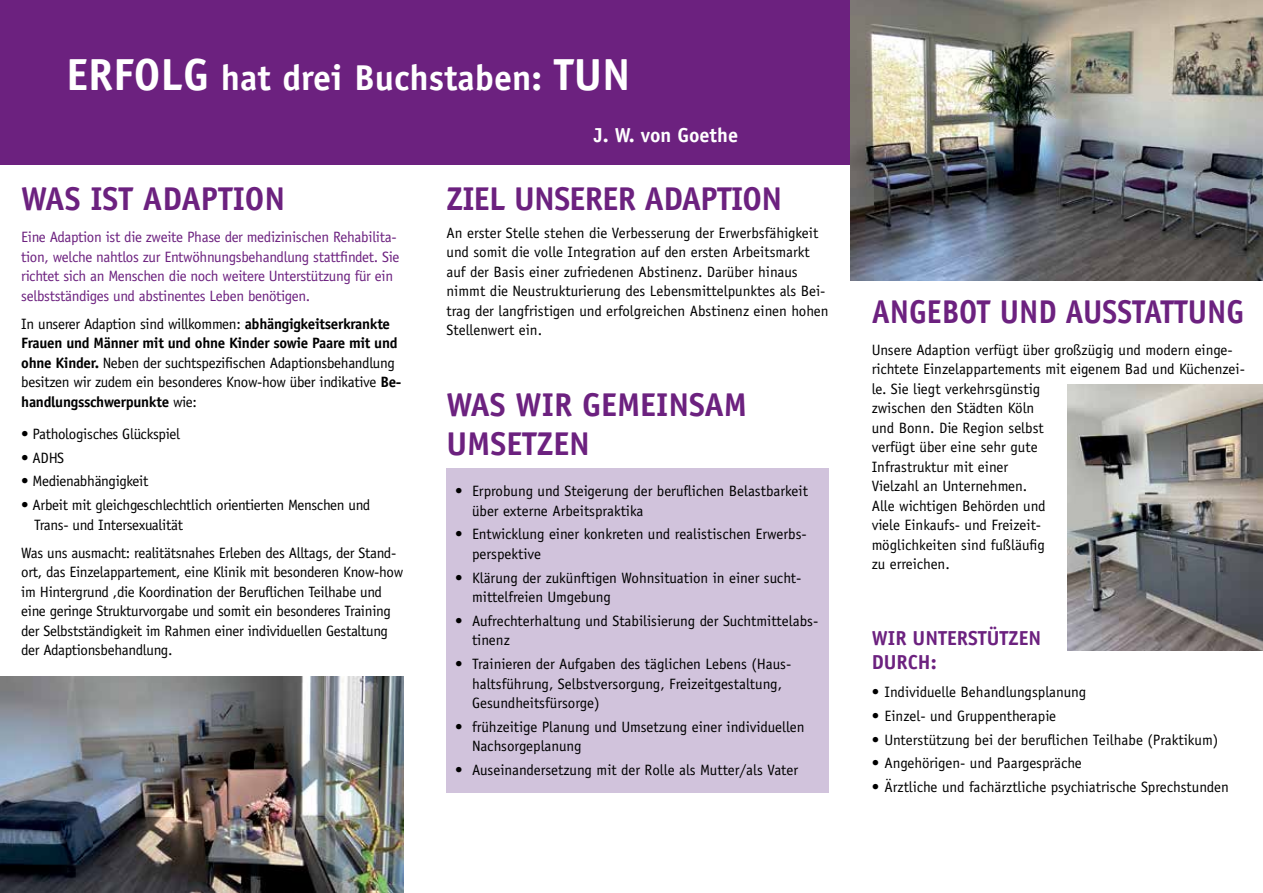
<style>
.page{position:relative;width:1263px;height:893px;background:#fff}
.page>*{position:absolute;margin:0;border:0;box-sizing:border-box;transform-origin:0 0}
.t1{font:700 45px "Officina Sans Std";color:#fff}
.t2{font:700 36px "Officina Sans Std";color:#fff}
.t3{font:700 33px/39px "Officina Sans Std";color:#6c217f}
.t4{font:700 33px "Officina Sans Std";color:#6c217f;scale:.93 1}
.t5{font:700 33px "Officina Sans Std";letter-spacing:-.02em;color:#6c217f}
.t6{font:700 20.25px/24px "Officina Sans Std";color:#6c217f}
.t7{font:700 20.25px "Officina Sans Std";color:#fff}
.t8{font:15px/19.5px "Officina Sans Std";color:#000}
.t9{font:15px/19.5px "Officina Sans Std";letter-spacing:-.02em;color:#000}
.t10{font:15px/19.5px "Officina Sans Std";letter-spacing:-.02em;color:#6c217f}
.s1{font-size:45px}
.s2{font-weight:700}
</style>
<div class="page">
<div style="left:0;top:0;width:1263px;height:165px;background:#6c217f"></div>
<div style="left:446px;top:469px;width:383px;height:324px;background:#d1c3dc"></div>
<img style="left:1067px;top:384px;width:196px;height:267px">
<img style="left:0;top:676px;width:404px;height:217px">
<img style="left:850px;top:0;width:413px;height:281px">
<h1 class="t1" style="left:66px;top:47px;width:92px">ERFOLG</h1>
<h2 class="t2" style="left:221px;top:55px;width:359px">hat drei Buchstaben: <span class="s1">TUN</span></h2>
<h3 class="t7" style="left:594px;top:123px;width:146px">J. W. von Goethe</h3>
<h3 class="t3" style="left:21px;top:179px;width:266px">was ist adaption</h3>
<p class="t10" style="left:21px;top:227px;width:379px">Eine Adaption ist die zweite Phase der medizinischen Rehabilita&shy;tion, welche nahtlos zur Entwöhnungsbehandlung stattfindet. Sie richtet sich an Menschen die noch weitere Unterstützung für ein selbstständiges und abstinentes Leben benötigen.</p>
<p class="t9" style="left:21px;top:314px;width:382px">In unserer Adaption sind willkommen: <span class="s2">abhängigkeitserkrankte Frauen und Männer mit und ohne Kinder sowie Paare mit und ohne Kinder.</span> Neben der suchtspezifischen Adaptionsbehandlung besitzen wir zudem ein besonderes Know-how über indikative <span class="s2">Be&shy;handlungsschwerpunkte</span> wie:</p>
<p class="t9" style="left:21px;top:424px;width:160px">• Pathologisches Glückspiel</p>
<p class="t8" style="left:21px;top:448px;width:44px">• ADHS</p>
<p class="t9" style="left:21px;top:472px;width:129px">• Medienabhängigkeit</p>
<p class="t9" style="left:34px;top:495px;width:338px;text-indent:-13px">• Arbeit mit gleichgeschlechtlich orientierten Menschen und<br>Trans- und Intersexualität</p>
<p class="t9" style="left:21px;top:543px;width:383px">Was uns ausmacht: realitätsnahes Erleben des Alltags, der Stand&shy;ort, das Einzelappartement, eine Klinik mit besonderen Know-how im Hintergrund ,die Koordination der Beruflichen Teilhabe und eine geringe Strukturvorgabe und somit ein besonderes Training der Selbstständigkeit im Rahmen einer individuellen Gestaltung der Adaptionsbehandlung.</p>
<h3 class="t5" style="left:446px;top:178px;width:337px">Ziel unserer adaption</h3>
<p class="t8" style="left:446px;top:223px;width:384px">An erster Stelle stehen die Verbesserung der Erwerbsfähigkeit und somit die volle Integration auf den ersten Arbeitsmarkt auf der Basis einer zufriedenen Abstinenz. Darüber hinaus nimmt die Neustrukturierung des Lebensmittelpunktes als Bei&shy;trag der langfristigen und erfolgreichen Abstinenz einen hohen Stellenwert ein.</p>
<h3 class="t3" style="left:446px;top:385px;width:279px">was wir gemeinsam umsetzen</h3>
<p class="t8" style="left:472px;top:481px;width:337px;text-indent:-17px">• Erprobung und Steigerung der beruflichen Belastbarkeit über externe Arbeitspraktika</p>
<p class="t8" style="left:472px;top:525px;width:336px;text-indent:-17px">• Entwicklung einer konkreten und realistischen Erwerbs&shy;perspektive</p>
<p class="t8" style="left:472px;top:568px;width:331px;text-indent:-17px">• Klärung der zukünftigen Wohnsituation in einer sucht&shy;mittelfreien Umgebung</p>
<p class="t8" style="left:472px;top:611px;width:348px;text-indent:-17px">• Aufrechterhaltung und Stabilisierung der Suchtmittelabs&shy;tinenz</p>
<p class="t8" style="left:472px;top:654px;width:321px;text-indent:-17px">• Trainieren der Aufgaben des täglichen Lebens (Haus&shy;haltsführung, Selbstversorgung, Freizeitgestaltung,<br>Gesundheitsfürsorge)</p>
<p class="t8" style="left:472px;top:717px;width:334px;text-indent:-17px">• frühzeitige Planung und Umsetzung einer individuellen<br>Nachsorgeplanung</p>
<p class="t8" style="left:455px;top:760px;width:345px">• Auseinandersetzung mit der Rolle als Mutter/als Vater</p>
<h3 class="t4" style="left:872px;top:291px;width:402px">Angebot und Ausstattung</h3>
<p class="t8" style="left:872px;top:340px;width:375px">Unsere Adaption verfügt über großzügig und modern einge&shy;richtete Einzelappartements mit eigenem Bad und Küchenzei&shy;le. Sie liegt verkehrsgünstig<br>zwischen den Städten Köln<br>und Bonn. Die Region selbst<br>verfügt über eine sehr gute<br>Infrastruktur mit einer<br>Vielzahl an Unternehmen.<br>Alle wichtigen Behörden und<br>viele Einkaufs- und Freizeit-<br>möglichkeiten sind fußläufig<br>zu erreichen.</p>
<h3 class="t6" style="left:872px;top:626px;width:171px">Wir unterstützen durch:</h3>
<p class="t8" style="left:872px;top:682px;width:216px">• Individuelle Behandlungsplanung</p>
<p class="t8" style="left:872px;top:706px;width:186px">• Einzel- und Gruppentherapie</p>
<p class="t8" style="left:872px;top:730px;width:348px">• Unterstützung bei der beruflichen Teilhabe (Praktikum)</p>
<p class="t8" style="left:872px;top:754px;width:212px">• Angehörigen- und Paargespräche</p>
<p class="t8" style="left:872px;top:777px;width:359px">• Ärztliche und fachärztliche psychiatrische Sprechstunden</p>
</div>
